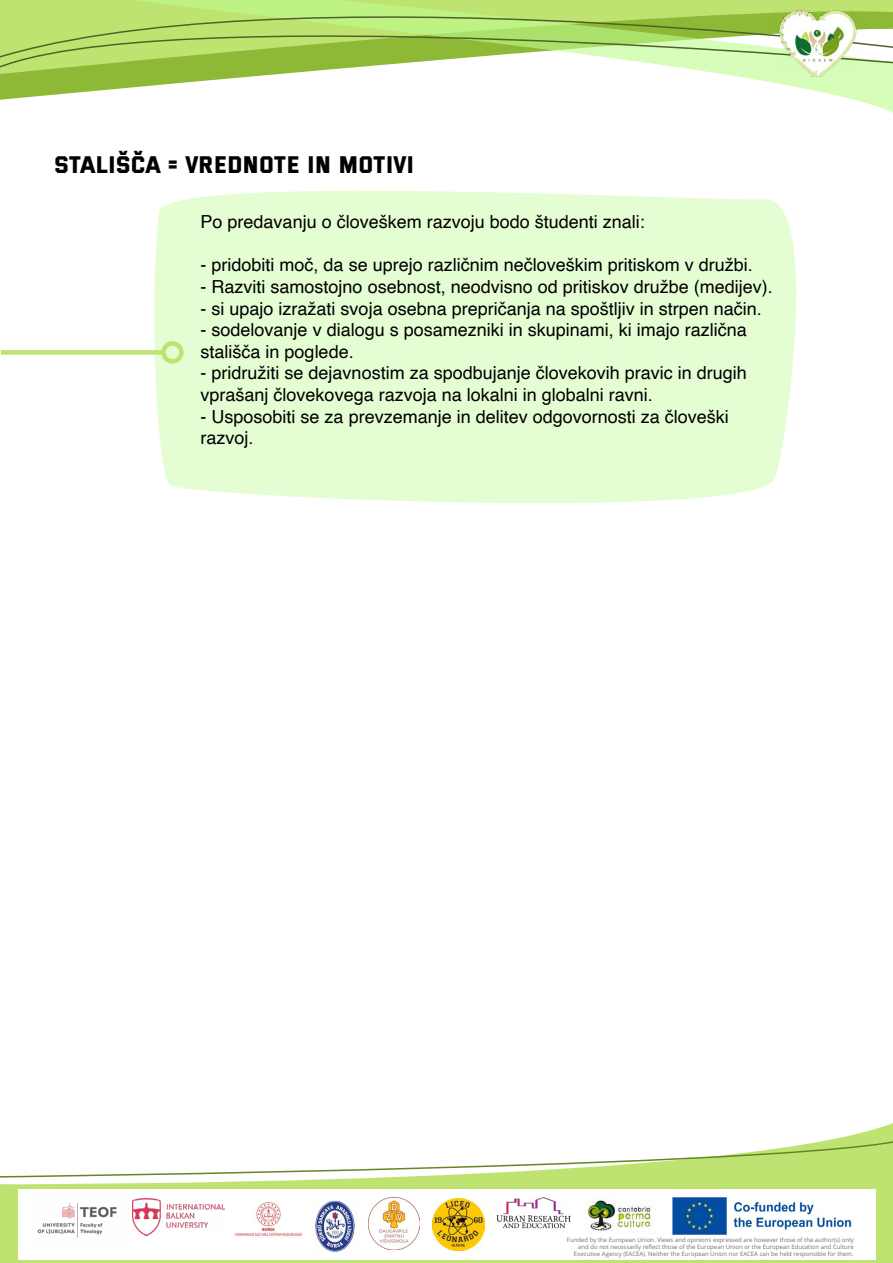
<style>
.page{position:relative;width:893px;height:1263px;background:#fff}
.page>*{position:absolute;margin:0;border:0;box-sizing:border-box;transform-origin:0 0}
.t1{font:24px "Versa Versa";color:#000}
.t2{font:18px/21.6px "Helvetica";color:#000}
.t3{font:6px/7.2px "Open Sans";color:#727271;text-align:right}
</style>
<div class="page">
<svg style="left:70px;top:74px;width:823px;height:39px"></svg>
<svg style="left:0;top:0;width:893px;height:73px;background:#b7db77"></svg>
<img style="left:772px;top:9px;width:88px;height:68px">
<svg style="left:0;top:1123px;width:893px;height:140px;fill:#bee370"></svg>
<div style="left:19px;top:1189px;width:857px;height:71px;background:#fff"></div>
<svg style="left:0;top:1133px;width:893px;height:45px"></svg>
<img style="left:37px;top:1202px;width:80px;height:36px">
<img style="left:133px;top:1199px;width:91px;height:36px">
<img style="left:235px;top:1201px;width:68px;height:36px">
<img style="left:315px;top:1200px;width:40px;height:52px">
<img style="left:368px;top:1198px;width:52px;height:51px">
<img style="left:433px;top:1199px;width:51px;height:51px">
<img style="left:496px;top:1197px;width:75px;height:32px">
<img style="left:585px;top:1198px;width:66px;height:33px">
<img style="left:672px;top:1197px;width:180px;height:38px">
<div style="left:154px;top:190px;width:643px;height:313px;background:#e5fdd3"></div>
<div style="left:1px;top:350px;width:162px;height:5px;background:#bee370"></div>
<div style="left:161px;top:341px;width:23px;height:23px;border:4px solid #bee370;border-radius:50%"></div>
<h1 class="t1" style="left:54px;top:151px;width:361px">STALIŠČA = VREDNOTE IN MOTIVI</h1>
<p class="t2" style="left:201px;top:212px;width:446px">Po predavanju o človeškem razvoju bodo študenti znali:</p>
<p class="t2" style="left:201px;top:255px;width:554px">- pridobiti moč, da se uprejo različnim nečloveškim pritiskom v družbi.</p>
<p class="t2" style="left:201px;top:276px;width:574px">- Razviti samostojno osebnost, neodvisno od pritiskov družbe (medijev).</p>
<p class="t2" style="left:201px;top:298px;width:563px">- si upajo izražati svoja osebna prepričanja na spoštljiv in strpen način.</p>
<p class="t2" style="left:201px;top:320px;width:548px">- sodelovanje v dialogu s posamezniki in skupinami, ki imajo različna stališča in poglede.</p>
<p class="t2" style="left:201px;top:363px;width:548px">- pridružiti se dejavnostim za spodbujanje človekovih pravic in drugih vprašanj človekovega razvoja na lokalni in globalni ravni.</p>
<p class="t2" style="left:201px;top:406px;width:530px">- Usposobiti se za prevzemanje in delitev odgovornosti za človeški razvoj.</p>
<p class="t3" style="left:567px;top:1236px;width:288px">Funded by the European Union. Views and opinions expressed are however those of the author(s) only and do not necessarily reflect those of the European Union or the European Education and Culture<br>Executive Agency (EACEA). Neither the European Union nor EACEA can be held responsible for them.</p>
</div>
